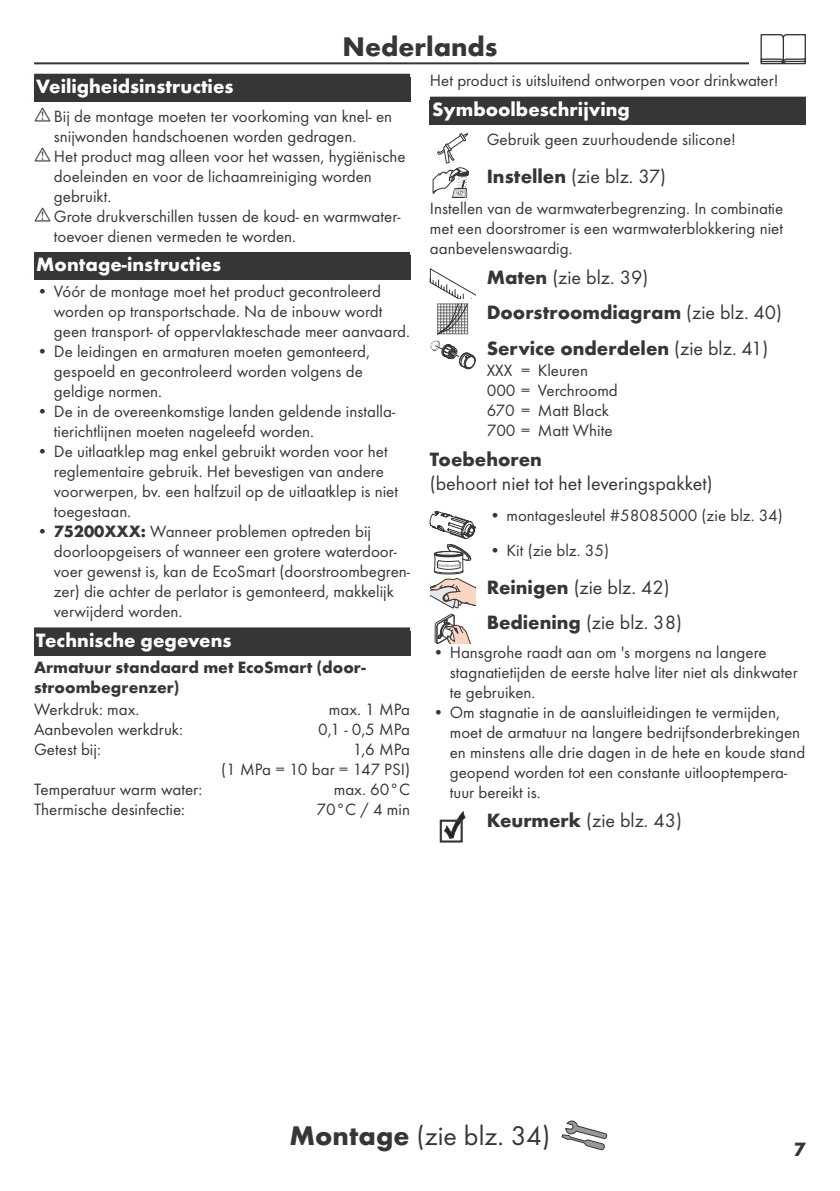
<style>
.page{position:relative;width:840px;height:1191px;background:#fff}
.page>*{position:absolute;margin:0;border:0;box-sizing:border-box;transform-origin:0 0}
.t1{font:28px "Futura TOT Boo";color:#373535}
.t2{font:700 28px "Futura TOT";color:#373535}
.t3{font:20px/35.4px "Futura TOT Boo";color:#373535}
.t4{font:700 20px "Futura TOT";color:#fff}
.t5{font:700 20px/35.4px "Futura TOT";color:#373535}
.t6{font:17px/20px "Futura TOT Boo";color:#373535}
.t7{font:700 17px/20px "Futura TOT";color:#373535}
.s1{font-family:"Futura TOT";font-weight:700}
.s2{font-family:"Futura TOT Boo";font-weight:400}
</style>
<div class="page">
<hr style="left:34px;top:62px;width:771px;height:2px;background:#373535">
<div style="left:748px;top:34px;width:68px;height:34px;background:#fff"></div>
<svg style="left:760px;top:34px;width:45px;height:30px"></svg>
<svg style="left:561px;top:1120px;width:45px;height:30px"></svg>
<div style="left:34px;top:74px;width:376px;height:28px;background:#373535"></div>
<div style="left:34px;top:252px;width:376px;height:28px;background:#373535"></div>
<div style="left:34px;top:627px;width:376px;height:28px;background:#373535"></div>
<div style="left:429px;top:97px;width:376px;height:28px;background:#373535"></div>
<svg style="left:432px;top:133px;width:36px;height:65px"></svg>
<svg style="left:429px;top:268px;width:46px;height:101px"></svg>
<svg style="left:429px;top:511px;width:46px;height:97px"></svg>
<svg style="left:434px;top:614px;width:36px;height:30px"></svg>
<svg style="left:440px;top:812px;width:25px;height:30px"></svg>
<h1 class="t2" style="left:342px;top:29px;width:156px">Nederlands</h1>
<p class="t4" style="left:36px;top:74px;width:198px">Veiligheidsinstructies</p>
<p class="t6" style="left:54px;top:106px;width:353px">Bij de montage moeten ter voorkoming van knel- en snijwonden handschoenen worden gedragen.<br>Het product mag alleen voor het wassen, hygiënische doeleinden en voor de lichaamreiniging worden gebruikt.<br>Grote drukverschillen tussen de koud- en warmwater&shy;toevoer dienen vermeden te worden.</p>
<p class="t4" style="left:36px;top:252px;width:186px">Montage-instructies</p>
<p class="t6" style="left:54px;top:281px;width:357px;text-indent:-17px">• Vóór de montage moet het product gecontroleerd worden op transportschade. Na de inbouw wordt geen transport- of oppervlakteschade meer aanvaard.</p>
<p class="t6" style="left:54px;top:341px;width:317px;text-indent:-17px">• De leidingen en armaturen moeten gemonteerd, gespoeld en gecontroleerd worden volgens de geldige normen.</p>
<p class="t6" style="left:54px;top:401px;width:342px;text-indent:-17px">• De in de overeenkomstige landen geldende installa&shy;tierichtlijnen moeten nageleefd worden.</p>
<p class="t6" style="left:54px;top:441px;width:345px;text-indent:-17px">• De uitlaatklep mag enkel gebruikt worden voor het reglementaire gebruik. Het bevestigen van andere voorwerpen, bv. een halfzuil op de uitlaatklep is niet toegestaan.</p>
<p class="t6" style="left:54px;top:521px;width:357px;text-indent:-17px">• <span class="s1">75200XXX:</span> Wanneer problemen optreden bij doorloopgeisers of wanneer een grotere waterdoor&shy;voer gewenst is, kan de EcoSmart (doorstroombegren&shy;zer) die achter de perlator is gemonteerd, makkelijk verwijderd worden.</p>
<p class="t4" style="left:36px;top:628px;width:196px">Technische gegevens</p>
<p class="t7" style="left:34px;top:656px;width:333px">Armatuur standaard met EcoSmart (door&shy;stroombegrenzer)</p>
<p class="t6" style="left:34px;top:699px;width:107px">Werkdruk: max.</p>
<p class="t6" style="left:329px;top:699px;width:83px">max. 1 MPa</p>
<p class="t6" style="left:34px;top:719px;width:150px">Aanbevolen werkdruk:</p>
<p class="t6" style="left:318px;top:719px;width:93px">0,1 - 0,5 MPa</p>
<p class="t6" style="left:34px;top:739px;width:68px">Getest bij:</p>
<p class="t6" style="left:221px;top:739px;width:190px;text-align:right">1,6 MPa<br>(1 MPa = 10 bar = 147 PSI)</p>
<p class="t6" style="left:34px;top:779px;width:170px">Temperatuur warm water:</p>
<p class="t6" style="left:333px;top:779px;width:78px">max. 60°C</p>
<p class="t6" style="left:34px;top:799px;width:152px">Thermische desinfectie:</p>
<p class="t6" style="left:316px;top:799px;width:95px">70°C / 4 min</p>
<p class="t6" style="left:429px;top:71px;width:350px">Het product is uitsluitend ontworpen voor drinkwater!</p>
<p class="t4" style="left:432px;top:97px;width:199px">Symboolbeschrijving</p>
<p class="t6" style="left:486px;top:129px;width:251px">Gebruik geen zuurhoudende silicone!</p>
<p class="t3" style="left:486px;top:158px;width:181px"><span class="s1">Instellen</span> (zie blz. 37)</p>
<p class="t6" style="left:429px;top:198px;width:355px;text-align:justify">Instellen van de warmwaterbegrenzing. In combinatie met een doorstromer is een warmwaterblokkering niet aanbevelenswaardig.</p>
<p class="t3" style="left:486px;top:259px;width:163px"><span class="s1">Maten</span> (zie blz. 39)</p>
<p class="t5" style="left:486px;top:294px;width:297px">Doorstroomdiagram <span class="s2">(zie blz. 40)<br></span>Service onderdelen <span class="s2">(zie blz. 41)</span></p>
<p class="t6" style="left:486px;top:360px;width:133px">XXX = Kleuren<br>000 = Verchroomd<br>670 = Matt Black<br>700 = Matt White</p>
<p class="t5" style="left:429px;top:441px;width:113px">Toebehoren</p>
<p class="t3" style="left:429px;top:465px;width:284px">(behoort niet tot het leveringspakket)</p>
<p class="t6" style="left:489px;top:505px;width:295px">• montagesleutel #58085000 (zie blz. 34)</p>
<p class="t6" style="left:489px;top:540px;width:121px">• Kit (zie blz. 35)</p>
<p class="t3" style="left:486px;top:569px;width:196px"><span class="s1">Reinigen</span> (zie blz. 42)<br><span class="s1">Bediening</span> (zie blz. 38)</p>
<p class="t6" style="left:449px;top:642px;width:349px;text-indent:-17px">• Hansgrohe raadt aan om 's morgens na langere stagnatietijden de eerste halve liter niet als dinkwater te gebruiken.</p>
<p class="t6" style="left:449px;top:702px;width:357px;text-indent:-17px">• Om stagnatie in de aansluitleidingen te vermijden, moet de armatuur na langere bedrijfsonderbrekingen en minstens alle drie dagen in de hete en koude stand geopend worden tot een constante uitlooptempera&shy;tuur bereikt is.</p>
<p class="t3" style="left:486px;top:803px;width:197px"><span class="s1">Keurmerk</span> (zie blz. 43)</p>
<h1 class="t1" style="left:289px;top:1119px;width:262px"><span class="s1">Montage</span> (zie blz. 34)</h1>
<p class="t5" style="left:793px;top:1131px;width:13px">7</p>
</div>
